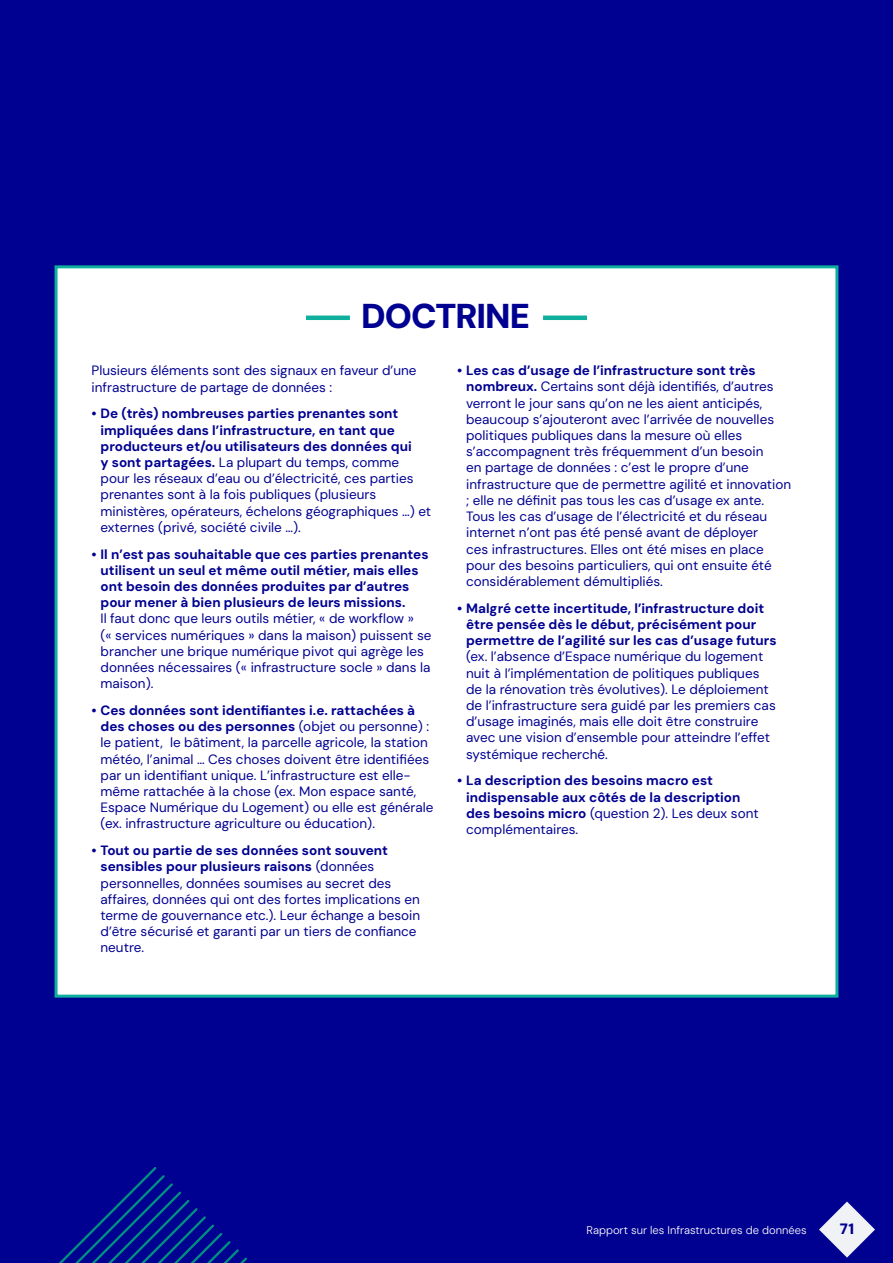
<style>
.page{position:relative;width:893px;height:1263px;background:#000091}
.page>*{position:absolute;margin:0;border:0;box-sizing:border-box;transform-origin:0 0}
.t1{font:900 34.5px "DM Sans 18 pt";letter-spacing:-.03em;color:#000091}
.t2{font:900 15px "DM Sans";color:#000091}
.t3{font:13.5px/16.2px "DM Sans";color:#000091}
.t4{font:700 13.5px/16.2px "DM Sans";color:#000091}
.t5{font:300 11.25px "DM Sans";color:#fff}
.s1{font-weight:700}
.s2{font-weight:400}
</style>
<div class="page">
<svg style="left:59px;top:1167px;width:188px;height:96px"></svg>
<div style="left:56px;top:267px;width:781px;height:729px;background:#fff"></div>
<div style="left:55px;top:265px;width:783px;height:733px;border:3px solid #0eb09d"></div>
<hr style="left:306px;top:316px;width:44px;height:4px;background:#0eb09d">
<hr style="left:543px;top:316px;width:44px;height:4px;background:#0eb09d">
<svg style="left:819px;top:1201px;width:56px;height:57px"></svg>
<h1 class="t1" style="left:361px;top:294px;width:170px">DOCTRINE</h1>
<p class="t3" style="left:92px;top:362px;width:327px">Plusieurs éléments sont des signaux en faveur d’une infrastructure de partage de données :</p>
<p class="t3" style="left:101px;top:405px;width:332px;text-indent:-9px"><span class="s1">• De (très) nombreuses parties prenantes sont impliquées dans l’infrastructure, en tant que producteurs et/ou utilisateurs des données qui<br>y sont partagées.</span> La plupart du temps, comme pour les réseaux d’eau ou d’électricité, ces parties prenantes sont à la fois publiques (plusieurs ministères, opérateurs, échelons géographiques …) et externes (privé, société civile …).</p>
<p class="t4" style="left:101px;top:546px;width:330px;text-indent:-9px">• Il n’est pas souhaitable que ces parties prenantes utilisent un seul et même outil métier, mais elles ont besoin des données produites par d’autres pour mener à bien plusieurs de leurs missions.</p>
<p class="t3" style="left:101px;top:610px;width:333px">Il faut donc que leurs outils métier, « de workflow »<br>(« services numériques » dans la maison) puissent se brancher une brique numérique pivot qui agrège les données nécessaires (« infrastructure socle » dans la maison).</p>
<p class="t3" style="left:101px;top:702px;width:334px;text-indent:-9px"><span class="s1">• Ces données sont identifiantes i.e. rattachées à des choses ou des personnes</span> (objet ou personne) : le patient, le bâtiment, la parcelle agricole, la station météo, l’animal … Ces choses doivent être identifiées par un identifiant unique. L’infrastructure est elle&shy;même rattachée à la chose (ex. Mon espace santé, Espace Numérique du Logement) ou elle est générale (ex. infrastructure agriculture ou éducation).</p>
<p class="t3" style="left:101px;top:842px;width:321px;text-indent:-9px"><span class="s1">• Tout ou partie de ses données sont souvent sensibles pour plusieurs raisons</span> (données personnelles, données soumises au secret des affaires, données qui ont des fortes implications en terme de gouvernance etc.). Leur échange a besoin d’être sécurisé et garanti par un tiers de confiance neutre.</p>
<p class="t3" style="left:466px;top:362px;width:327px;text-indent:-9px"><span class="s1">• Les cas d’usage de l’infrastructure sont très nombreux.</span> Certains sont déjà identifiés, d’autres verront le jour sans qu’on ne les aient anticipés, beaucoup s’ajouteront avec l’arrivée de nouvelles politiques publiques dans la mesure où elles s’accompagnent très fréquemment d’un besoin<br>en partage de données : c’est le propre d’une infrastructure que de permettre agilité et innovation ; elle ne définit pas tous les cas d’usage ex ante.<br>Tous les cas d’usage de l’électricité et du réseau internet n’ont pas été pensé avant de déployer<br>ces infrastructures. Elles ont été mises en place pour des besoins particuliers, qui ont ensuite été considérablement démultipliés.</p>
<p class="t4" style="left:466px;top:600px;width:312px;text-indent:-9px">• Malgré cette incertitude, l’infrastructure doit être pensée dès le début, précisément pour permettre de l’agilité sur les cas d’usage futurs</p>
<p class="t3" style="left:466px;top:648px;width:311px">(ex. l’absence d’Espace numérique du logement nuit à l’implémentation de politiques publiques de la rénovation très évolutives). Le déploiement de l’infrastructure sera guidé par les premiers cas d’usage imaginés, mais elle doit être construire avec une vision d’ensemble pour atteindre l’effet systémique recherché.</p>
<p class="t4" style="left:466px;top:772px;width:294px;text-indent:-9px">• La description des besoins macro est indispensable aux côtés de la description des besoins micro <span class="s2">(question 2). Les deux sont complémentaires.</span></p>
<p class="t5" style="left:587px;top:1223px;width:221px">Rapport sur les Infrastructures de données</p>
<p class="t2" style="left:840px;top:1220px;width:16px">71</p>
</div>
